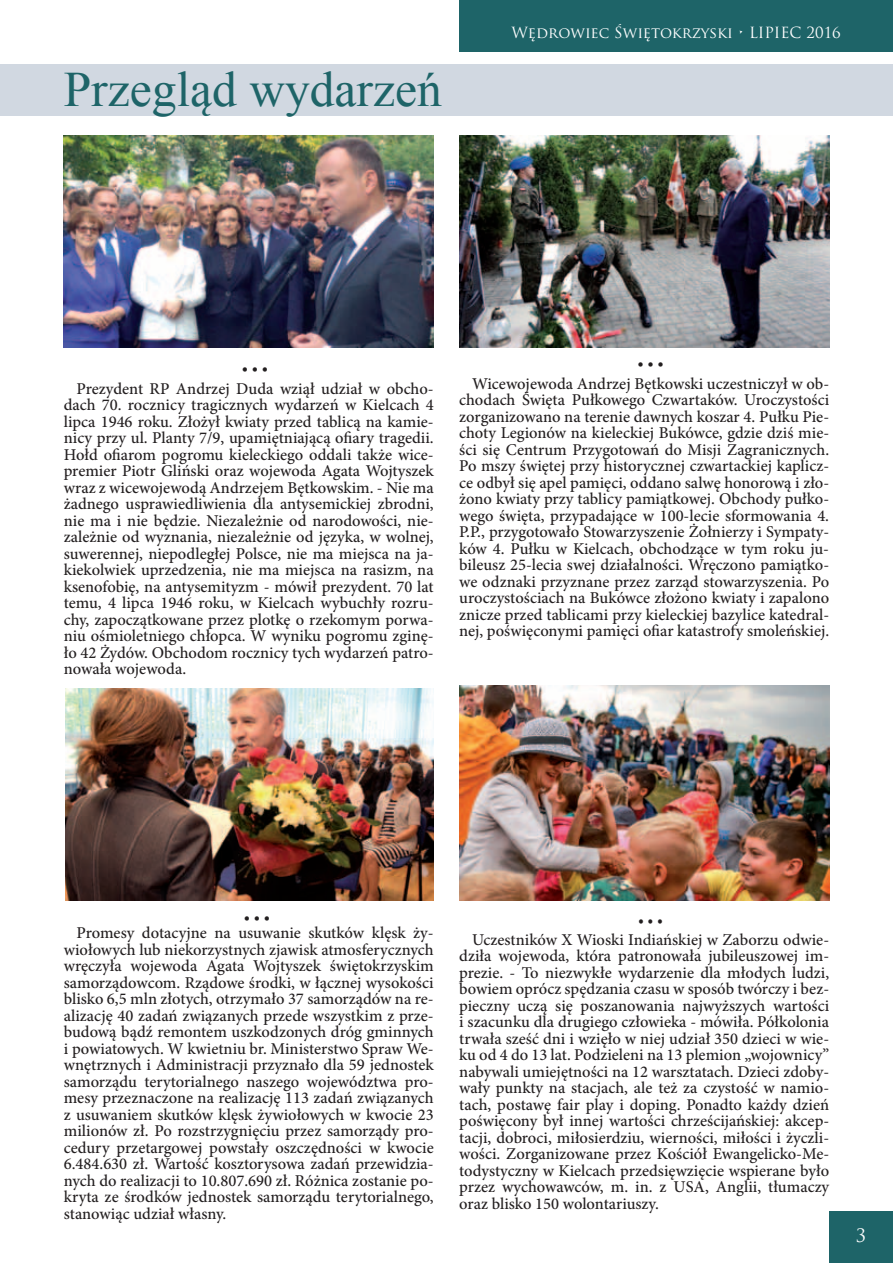
<style>
.page{position:relative;width:893px;height:1263px;background:#fff}
.page>*{position:absolute;margin:0;border:0;box-sizing:border-box;transform-origin:0 0}
.t1{font:49.5px "Times New Roman";color:#1e6468}
.t2{font:18px "Trajan Pro";color:#fff}
.t3{font:500 16.5px/16.5px "Minion Pro";color:#231f20;text-align:justify}
.t4{font:500 16.2px "Minion Pro";color:#231f20}
.t5{font:16.2px "Minion Pro";color:#231f20;scale:.94 1}
.t6{font:15px "Trajan Pro";color:#fff}
</style>
<div class="page">
<div style="left:459px;top:0;width:434px;height:51px;background:#1e6468"></div>
<div style="left:829px;top:1212px;width:64px;height:51px;background:#1e6468"></div>
<div style="left:0;top:65px;width:893px;height:51px;background:#d1d8e1"></div>
<img style="left:64px;top:136px;width:370px;height:212px">
<img style="left:459px;top:685px;width:370px;height:216px">
<img style="left:65px;top:688px;width:369px;height:213px">
<img style="left:459px;top:136px;width:370px;height:212px">
<h1 class="t1" style="left:64px;top:56px;width:379px">Przegląd wydarzeń</h1>
<p class="t6" style="left:511px;top:23px;width:331px">Wędrowiec Świętokrzyski • LIPIEC 2016</p>
<p class="t4" style="left:242px;top:357px;width:28px">• • •</p>
<p class="t3" style="left:64px;top:380px;width:371px;text-indent:13px">Prezydent RP Andrzej Duda wziął udział w obcho&shy;dach 70. rocznicy tragicznych wydarzeń w Kielcach 4 lipca 1946 roku. Złożył kwiaty przed tablicą na kamie&shy;nicy przy ul. Planty 7/9, upamiętniającą ofiary tragedii.<br>Hołd ofiarom pogromu kieleckiego oddali także wice&shy;premier Piotr Gliński oraz wojewoda Agata Wojtyszek wraz z wicewojewodą Andrzejem Bętkowskim. - Nie ma żadnego usprawiedliwienia dla antysemickiej zbrodni, nie ma i nie będzie. Niezależnie od narodowości, nie&shy;zależnie od wyznania, niezależnie od języka, w wolnej, suwerennej, niepodległej Polsce, nie ma miejsca na ja&shy;kiekolwiek uprzedzenia, nie ma miejsca na rasizm, na ksenofobię, na antysemityzm - mówił prezydent. 70 lat temu, 4 lipca 1946 roku, w Kielcach wybuchły rozru&shy;chy, zapoczątkowane przez plotkę o rzekomym porwa&shy;niu ośmioletniego chłopca. W wyniku pogromu zginę&shy;ło 42 Żydów. Obchodom rocznicy tych wydarzeń patro&shy;nowała wojewoda.</p>
<p class="t4" style="left:637px;top:352px;width:28px">• • •</p>
<p class="t3" style="left:459px;top:375px;width:371px;text-indent:13px">Wicewojewoda Andrzej Bętkowski uczestniczył w ob&shy;chodach Święta Pułkowego Czwartaków. Uroczystości zorganizowano na terenie dawnych koszar 4. Pułku Pie&shy;choty Legionów na kieleckiej Bukówce, gdzie dziś mie&shy;ści się Centrum Przygotowań do Misji Zagranicznych.<br>Po mszy świętej przy historycznej czwartackiej kaplicz&shy;ce odbył się apel pamięci, oddano salwę honorową i zło&shy;żono kwiaty przy tablicy pamiątkowej. Obchody pułko&shy;wego święta, przypadające w 100-lecie sformowania 4.<br>P.P., przygotowało Stowarzyszenie Żołnierzy i Sympaty&shy;ków 4. Pułku w Kielcach, obchodzące w tym roku ju&shy;bileusz 25-lecia swej działalności. Wręczono pamiątko&shy;we odznaki przyznane przez zarząd stowarzyszenia. Po uroczystościach na Bukówce złożono kwiaty i zapalono znicze przed tablicami przy kieleckiej bazylice katedral&shy;nej, poświęconymi pamięci ofiar katastrofy smoleńskiej.</p>
<p class="t4" style="left:244px;top:906px;width:28px">• • •</p>
<p class="t3" style="left:64px;top:925px;width:371px;text-indent:13px">Promesy dotacyjne na usuwanie skutków klęsk ży&shy;wiołowych lub niekorzystnych zjawisk atmosferycznych wręczyła wojewoda Agata Wojtyszek świętokrzyskim samorządowcom. Rządowe środki, w łącznej wysokości blisko 6,5 mln złotych, otrzymało 37 samorządów na re&shy;alizację 40 zadań związanych przede wszystkim z prze&shy;budową bądź remontem uszkodzonych dróg gminnych i powiatowych. W kwietniu br. Ministerstwo Spraw We&shy;wnętrznych i Administracji przyznało dla 59 jednostek samorządu terytorialnego naszego województwa pro&shy;mesy przeznaczone na realizację 113 zadań związanych z usuwaniem skutków klęsk żywiołowych w kwocie 23 milionów zł. Po rozstrzygnięciu przez samorządy pro&shy;cedury przetargowej powstały oszczędności w kwocie 6.484.630 zł. Wartość kosztorysowa zadań przewidzia&shy;nych do realizacji to 10.807.690 zł. Różnica zostanie po&shy;kryta ze środków jednostek samorządu terytorialnego, stanowiąc udział własny.</p>
<p class="t5" style="left:638px;top:909px;width:28px">• • •</p>
<p class="t3" style="left:459px;top:931px;width:371px;text-indent:13px">Uczestników X Wioski Indiańskiej w Zaborzu odwie&shy;dziła wojewoda, która patronowała jubileuszowej im&shy;prezie. - To niezwykłe wydarzenie dla młodych ludzi, bowiem oprócz spędzania czasu w sposób twórczy i bez&shy;pieczny uczą się poszanowania najwyższych wartości i szacunku dla drugiego człowieka - mówiła. Półkolonia trwała sześć dni i wzięło w niej udział 350 dzieci w wie&shy;ku od 4 do 13 lat. Podzieleni na 13 plemion „wojownicy” nabywali umiejętności na 12 warsztatach. Dzieci zdoby&shy;wały punkty na stacjach, ale też za czystość w namio&shy;tach, postawę fair play i doping. Ponadto każdy dzień poświęcony był innej wartości chrześcijańskiej: akcep&shy;tacji, dobroci, miłosierdziu, wierności, miłości i życzli&shy;wości. Zorganizowane przez Kościół Ewangelicko-Me&shy;todystyczny w Kielcach przedsięwzięcie wspierane było przez wychowawców, m. in. z USA, Anglii, tłumaczy oraz blisko 150 wolontariuszy.</p>
<p class="t2" style="left:856px;top:1224px;width:12px">3</p>
</div>
